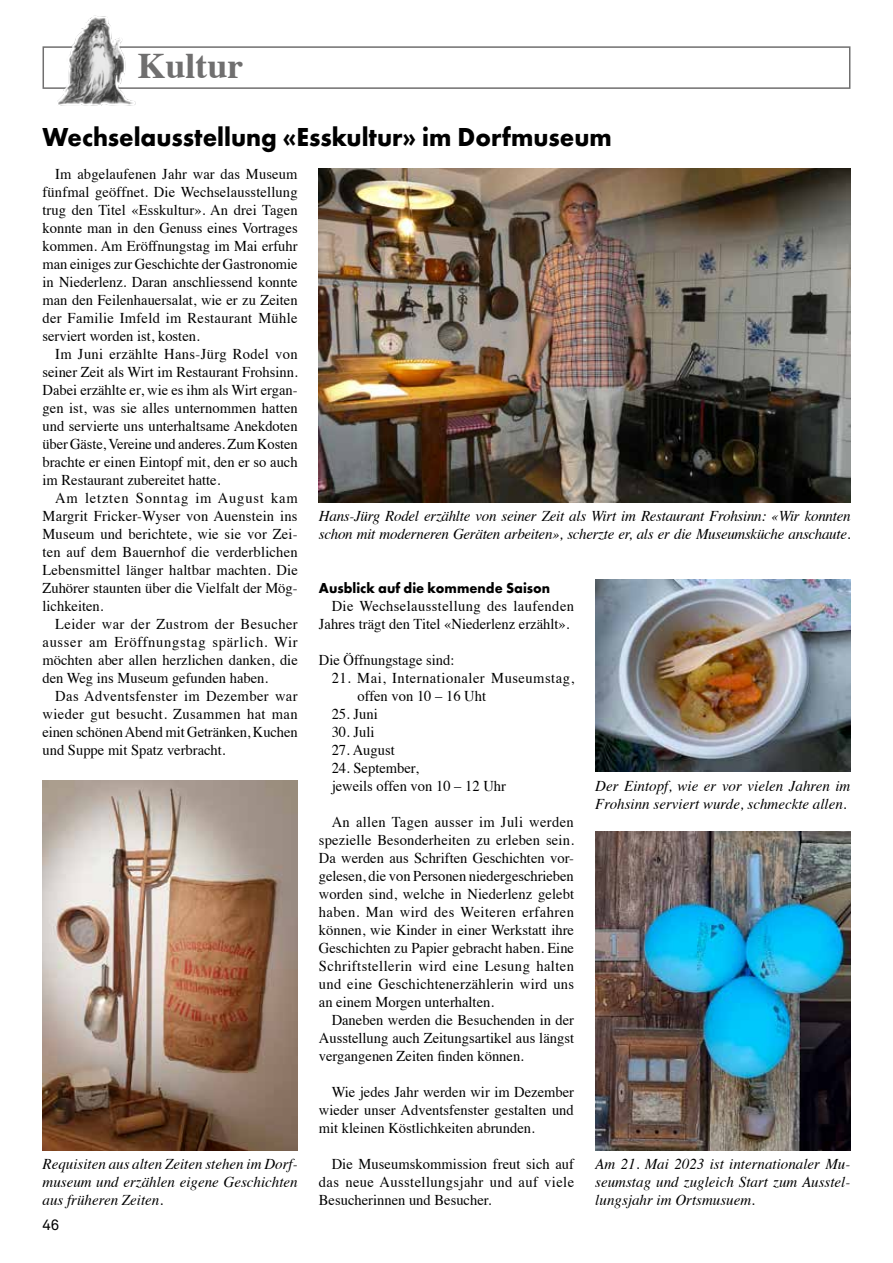
<style>
.page{position:relative;width:893px;height:1263px;background:#fff}
.page>*{position:absolute;margin:0;border:0;box-sizing:border-box;transform-origin:0 0}
.t1{font:700 36px "Times";color:#706f6f}
.t2{font:700 27px "Futura PT";color:#000;scale:.95 1}
.t3{font:15px/18px "Times";color:#000;text-align:justify}
.t4{font:italic 15px/18px "Times";color:#000;text-align:justify}
.t5{font:italic 15px/18px "Times";letter-spacing:-.02em;color:#000}
.t6{font:15px/18px "Times";letter-spacing:.035em;color:#000}
.t7{font:700 15px "Futura PT";color:#000;scale:.95 1}
.t8{font:15px "Akkurat Pro";color:#000}
</style>
<div class="page">
<div style="left:43px;top:46px;width:807px;height:43px;border:2px solid #706f6f"></div>
<img style="left:57px;top:15px;width:81px;height:90px">
<img style="left:43px;top:781px;width:255px;height:370px">
<img style="left:595px;top:832px;width:255px;height:319px">
<img style="left:595px;top:580px;width:255px;height:191px">
<img style="left:319px;top:168px;width:531px;height:335px">
<h1 class="t1" style="left:137px;top:32px;width:108px">Kultur</h1>
<h2 class="t2" style="left:43px;top:119px;width:601px">Wechselausstellung «Esskultur» im Dorfmuseum</h2>
<p class="t3" style="left:43px;top:163px;width:257px;text-indent:13px">Im abgelaufenen Jahr war das Museum fünfmal geöffnet. Die Wechselausstellung trug den Titel «Esskultur». An drei Tagen konnte man in den Genuss eines Vortrages kommen. Am Eröffnungstag im Mai erfuhr man einiges zur Geschichte der Gastronomie in Niederlenz. Daran anschliessend konnte man den Feilenhauersalat, wie er zu Zeiten der Familie Imfeld im Restaurant Mühle serviert worden ist, kosten.</p>
<p class="t3" style="left:43px;top:343px;width:257px;text-indent:13px">Im Juni erzählte Hans-Jürg Rodel von seiner Zeit als Wirt im Restaurant Frohsinn.<br>Dabei erzählte er, wie es ihm als Wirt ergan&shy;gen ist, was sie alles unternommen hatten und servierte uns unterhaltsame Anekdoten über Gäste, Vereine und anderes. Zum Kosten brachte er einen Eintopf mit, den er so auch im Restaurant zubereitet hatte.</p>
<p class="t3" style="left:43px;top:487px;width:257px;text-indent:13px">Am letzten Sonntag im August kam Margrit Fricker-Wyser von Auenstein ins Museum und berichtete, wie sie vor Zei&shy;ten auf dem Bauernhof die verderblichen Lebensmittel länger haltbar machten. Die Zuhörer staunten über die Vielfalt der Mög&shy;lichkeiten.</p>
<p class="t3" style="left:43px;top:613px;width:257px;text-indent:13px">Leider war der Zustrom der Besucher ausser am Eröffnungstag spärlich. Wir möchten aber allen herzlichen danken, die den Weg ins Museum gefunden haben.</p>
<p class="t3" style="left:43px;top:685px;width:257px;text-indent:13px">Das Adventsfenster im Dezember war wieder gut besucht. Zusammen hat man einen schönen Abend mit Getränken, Kuchen und Suppe mit Spatz verbracht.</p>
<p class="t5" style="left:319px;top:506px;width:533px">Hans-Jürg Rodel erzählte von seiner Zeit als Wirt im Restaurant Frohsinn: «Wir konnten schon mit moderneren Geräten arbeiten», scherzte er, als er die Museumsküche anschaute.</p>
<p class="t7" style="left:319px;top:578px;width:245px">Ausblick auf die kommende Saison</p>
<p class="t3" style="left:319px;top:595px;width:257px;text-indent:13px">Die Wechselausstellung des laufenden<br>Jahres trägt den Titel «Niederlenz erzählt».</p>
<p class="t3" style="left:319px;top:649px;width:137px">Die Öffnungstage sind:</p>
<p class="t6" style="left:357px;top:667px;width:218px;text-indent:-26px">21. Mai, Internationaler Museumstag, offen von 10 – 16 Uht</p>
<p class="t3" style="left:332px;top:703px;width:48px">25. Juni</p>
<p class="t3" style="left:332px;top:721px;width:44px">30. Juli</p>
<p class="t3" style="left:332px;top:739px;width:65px">27. August</p>
<p class="t3" style="left:332px;top:757px;width:176px">24. September,<br>jeweils offen von 10 – 12 Uhr</p>
<p class="t3" style="left:319px;top:811px;width:257px;text-indent:13px">An allen Tagen ausser im Juli werden spezielle Besonderheiten zu erleben sein.<br>Da werden aus Schriften Geschichten vor&shy;gelesen, die von Personen niedergeschrieben worden sind, welche in Niederlenz gelebt haben. Man wird des Weiteren erfahren können, wie Kinder in einer Werkstatt ihre Geschichten zu Papier gebracht haben. Eine Schriftstellerin wird eine Lesung halten und eine Geschichtenerzählerin wird uns an einem Morgen unterhalten.</p>
<p class="t3" style="left:319px;top:1009px;width:257px;text-indent:13px">Daneben werden die Besuchenden in der Ausstellung auch Zeitungsartikel aus längst vergangenen Zeiten finden können.</p>
<p class="t3" style="left:319px;top:1081px;width:257px;text-indent:13px">Wie jedes Jahr werden wir im Dezember wieder unser Adventsfenster gestalten und mit kleinen Köstlichkeiten abrunden.</p>
<p class="t3" style="left:319px;top:1153px;width:257px;text-indent:13px">Die Museumskommission freut sich auf das neue Ausstellungsjahr und auf viele Besucherinnen und Besucher.</p>
<p class="t4" style="left:595px;top:1154px;width:257px">Am 21. Mai 2023 ist internationaler Mu&shy;seumstag und zugleich Start zum Ausstel&shy;lungsjahr im Ortsmusuem.</p>
<p class="t4" style="left:595px;top:776px;width:257px">Der Eintopf, wie er vor vielen Jahren im<br>Frohsinn serviert wurde, schmeckte allen.</p>
<p class="t4" style="left:43px;top:1154px;width:257px">Requisiten aus alten Zeiten stehen im Dorf&shy;museum und erzählen eigene Geschichten aus früheren Zeiten.</p>
<p class="t8" style="left:43px;top:1216px;width:18px">46</p>
</div>
